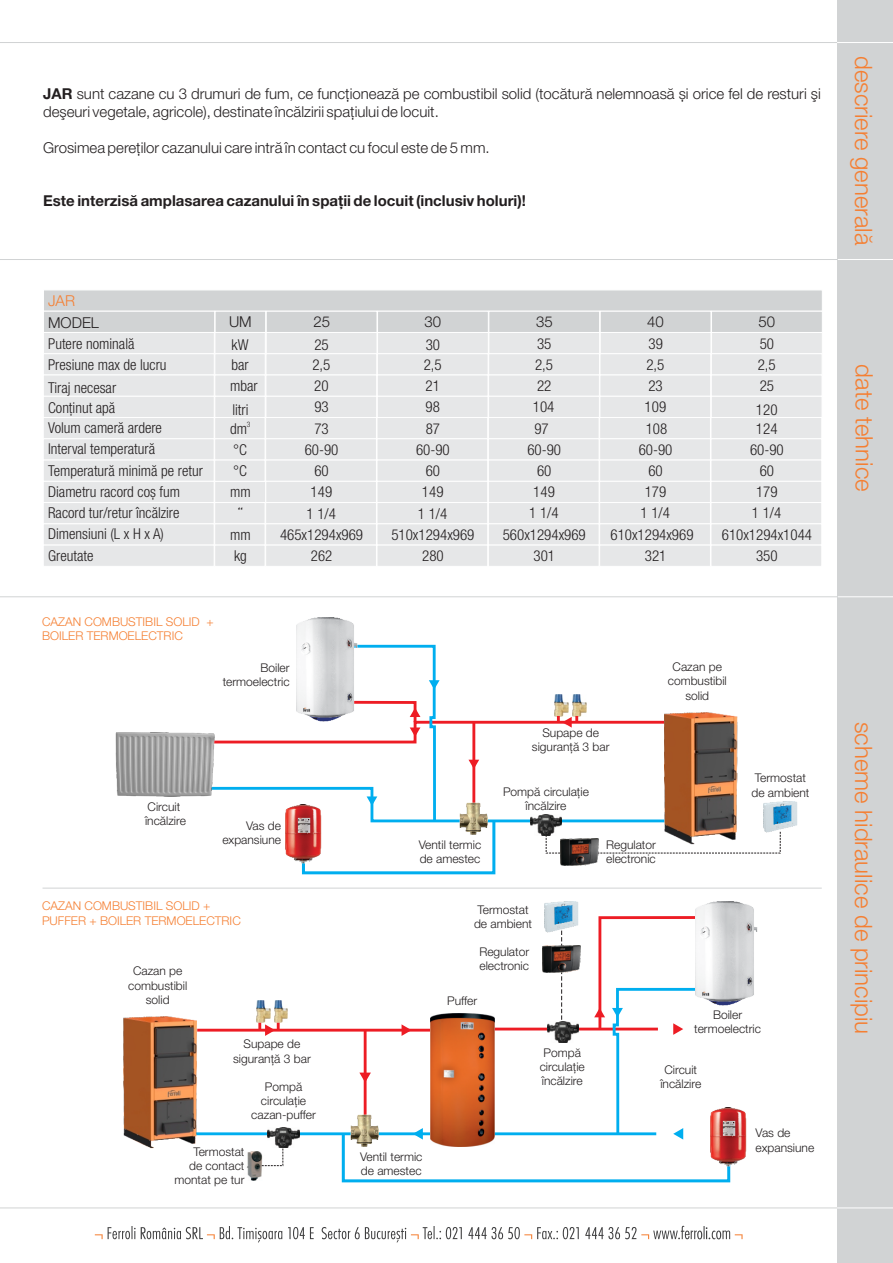
<style>
.page{position:relative;width:893px;height:1263px;background:#fff}
.page>*{position:absolute;margin:0;border:0;box-sizing:border-box;transform-origin:0 0}
.t1{font:300 24px "Helvetica Neue LT Com";color:#f57f32}
.t2{font:300 condensed 15px/21.1px "Helvetica Neue LT Com";color:#231f20}
.t3{font:300 15px/17.7px "Helvetica Neue LT Com";color:#231f20}
.t4{font:700 15px "Helvetica Neue LT Com";color:#231f20}
.t5{font:300 15px "Helvetica Neue LT Com";color:#f57f32}
.t6{font:15px "SIVECO Office";color:#231f20}
.t7{font:300 12px/14.1px "Helvetica Neue LT Com";color:#231f20;text-align:center}
.t8{font:300 12px/14.2px "Helvetica Neue LT Com";color:#f57f32}
.t9{font:300 condensed 7.5px "Helvetica Neue LT Com";color:#231f20}
.s1{font-weight:700}
</style>
<div class="page">
<div style="left:837px;top:0;width:56px;height:1263px;background:#d1d3d4"></div>
<hr style="left:0;top:1207px;width:893px;height:1px;background:#d1d3d4">
<hr style="left:0;top:42px;width:893px;height:1px;background:#d1d3d4">
<svg style="left:0;top:259px;width:837px;height:1px"></svg>
<hr style="left:0;top:596px;width:893px;height:1px;background:#d1d3d4">
<hr style="left:837px;top:1207px;width:56px;height:1px;background:#fff">
<hr style="left:837px;top:42px;width:56px;height:1px;background:#fff">
<hr style="left:838px;top:259px;width:55px;height:1px;background:#fff">
<hr style="left:838px;top:596px;width:55px;height:1px;background:#fff">
<svg style="left:44px;top:290px;width:778px;height:276px;background:#e4e5e6"></svg>
<svg style="left:95px;top:1226px;width:648px;height:16px"></svg>
<img style="left:116px;top:732px;width:90px;height:64px">
<svg style="left:206px;top:644px;width:420px;height:231px"></svg>
<img style="left:530px;top:815px;width:32px;height:20px">
<img style="left:286px;top:805px;width:36px;height:58px">
<img style="left:561px;top:838px;width:38px;height:27px">
<img style="left:460px;top:803px;width:29px;height:32px">
<img style="left:296px;top:617px;width:62px;height:104px">
<img style="left:626px;top:712px;width:157px;height:142px">
<img style="left:763px;top:802px;width:34px;height:31px">
<svg style="left:243px;top:915px;width:489px;height:268px"></svg>
<img style="left:710px;top:1108px;width:36px;height:58px">
<img style="left:268px;top:1127px;width:31px;height:21px">
<img style="left:547px;top:1021px;width:31px;height:21px">
<img style="left:431px;top:1014px;width:64px;height:132px">
<img style="left:543px;top:945px;width:38px;height:27px">
<img style="left:351px;top:1115px;width:29px;height:32px">
<img style="left:696px;top:901px;width:61px;height:105px">
<img style="left:123px;top:1016px;width:120px;height:133px">
<img style="left:544px;top:901px;width:35px;height:31px">
<hr style="left:43px;top:888px;width:779px;height:1px;background:#d1d3d4">
<p class="t3" style="left:43px;top:87px;width:779px"><span class="s1">JAR</span> sunt cazane cu 3 drumuri de fum, ce funcționează pe combustibil solid (tocătură nelemnoasă și orice fel de resturi şi deşeuri vegetale, agricole), destinate încălzirii spațiului de locuit.</p>
<p class="t3" style="left:43px;top:140px;width:448px">Grosimea pereților cazanului care intră în contact cu focul este de 5 mm.</p>
<p class="t4" style="left:43px;top:195px;width:484px">Este interzisă amplasarea cazanului în spații de locuit (inclusiv holuri)!</p>
<p class="t5" style="left:48px;top:296px;width:28px">JAR</p>
<p class="t3" style="left:48px;top:316px;width:52px">MODEL</p>
<p class="t3" style="left:229px;top:315px;width:24px">UM</p>
<p class="t2" style="left:48px;top:336px;width:88px">Putere nominală</p>
<p class="t2" style="left:232px;top:336px;width:18px">kW</p>
<p class="t2" style="left:48px;top:357px;width:120px">Presiune max de lucru</p>
<p class="t2" style="left:231px;top:356px;width:19px">bar</p>
<p class="t2" style="left:48px;top:379px;width:70px">Tiraj necesar</p>
<p class="t2" style="left:230px;top:377px;width:29px">mbar</p>
<p class="t2" style="left:48px;top:399px;width:156px">Conținut apă<br>Volum cameră ardere<br>Interval temperatură<br>Temperatură minimă pe retur<br>Diametru racord coș fum<br>Racord tur/retur încălzire<br>Dimensiuni (L x H x A)<br>Greutate</p>
<p class="t2" style="left:232px;top:401px;width:18px">litri</p>
<p class="t2" style="left:230px;top:441px;width:22px">°C °C mm</p>
<p class="t6" style="left:237px;top:507px;width:8px">“</p>
<p class="t2" style="left:230px;top:526px;width:22px">mm kg</p>
<p class="t9" style="left:247px;top:422px;width:5px">3</p>
<p class="t2" style="left:230px;top:421px;width:18px">dm</p>
<p class="t8" style="left:42px;top:616px;width:173px">CAZAN COMBUSTIBIL SOLID +<br>BOILER TERMOELECTRIC</p>
<p class="t3" style="left:313px;top:315px;width:18px">25</p>
<p class="t2" style="left:312px;top:356px;width:19px">2,5</p>
<p class="t2" style="left:424px;top:356px;width:19px">2,5</p>
<p class="t2" style="left:535px;top:356px;width:19px">2,5</p>
<p class="t2" style="left:646px;top:356px;width:19px">2,5</p>
<p class="t2" style="left:758px;top:356px;width:19px">2,5</p>
<p class="t3" style="left:425px;top:315px;width:18px">30</p>
<p class="t3" style="left:536px;top:315px;width:18px">35</p>
<p class="t3" style="left:647px;top:315px;width:18px">40</p>
<p class="t3" style="left:759px;top:315px;width:18px">50</p>
<p class="t2" style="left:537px;top:335px;width:16px">35</p>
<p class="t2" style="left:648px;top:335px;width:16px">39</p>
<p class="t2" style="left:760px;top:335px;width:16px">50</p>
<p class="t2" style="left:314px;top:336px;width:16px">25</p>
<p class="t2" style="left:426px;top:336px;width:16px">30</p>
<p class="t2" style="left:314px;top:378px;width:16px">20<br>93</p>
<p class="t2" style="left:305px;top:441px;width:35px">60-90</p>
<p class="t2" style="left:314px;top:421px;width:16px">73</p>
<p class="t2" style="left:425px;top:378px;width:16px">21<br>98</p>
<p class="t2" style="left:416px;top:441px;width:35px">60-90</p>
<p class="t2" style="left:426px;top:421px;width:16px">87</p>
<p class="t2" style="left:533px;top:377px;width:23px">22<br>104</p>
<p class="t2" style="left:527px;top:441px;width:35px">60-90</p>
<p class="t2" style="left:534px;top:420px;width:16px">97</p>
<p class="t2" style="left:645px;top:377px;width:23px">23<br>109</p>
<p class="t2" style="left:639px;top:441px;width:35px">60-90</p>
<p class="t2" style="left:646px;top:420px;width:23px">108</p>
<p class="t2" style="left:756px;top:376px;width:23px;line-height:23.5px">25<br>120</p>
<p class="t2" style="left:750px;top:441px;width:35px">60-90</p>
<p class="t2" style="left:756px;top:420px;width:23px">124</p>
<p class="t2" style="left:314px;top:462px;width:16px">60</p>
<p class="t2" style="left:426px;top:462px;width:16px">60</p>
<p class="t2" style="left:537px;top:462px;width:16px">60</p>
<p class="t2" style="left:648px;top:462px;width:16px">60</p>
<p class="t2" style="left:760px;top:462px;width:16px">60</p>
<p class="t2" style="left:311px;top:483px;width:23px">149</p>
<p class="t2" style="left:307px;top:505px;width:31px">1 1/4</p>
<p class="t2" style="left:422px;top:483px;width:23px">149</p>
<p class="t2" style="left:418px;top:505px;width:31px">1 1/4</p>
<p class="t2" style="left:529px;top:483px;width:31px">149<br>1 1/4</p>
<p class="t2" style="left:641px;top:483px;width:31px">179<br>1 1/4</p>
<p class="t2" style="left:752px;top:483px;width:31px">179<br>1 1/4</p>
<p class="t2" style="left:280px;top:526px;width:85px">465x1294x969</p>
<p class="t2" style="left:391px;top:526px;width:85px">510x1294x969</p>
<p class="t2" style="left:503px;top:526px;width:85px">560x1294x969</p>
<p class="t2" style="left:610px;top:526px;width:85px">610x1294x969</p>
<p class="t2" style="left:722px;top:526px;width:92px">610x1294x1044</p>
<p class="t2" style="left:311px;top:547px;width:23px">262</p>
<p class="t2" style="left:422px;top:547px;width:23px">280</p>
<p class="t2" style="left:533px;top:547px;width:23px">301</p>
<p class="t2" style="left:645px;top:547px;width:23px">321</p>
<p class="t2" style="left:756px;top:547px;width:23px">350</p>
<p class="t7" style="left:223px;top:662px;width:68px;text-align:right">Boiler termoelectric</p>
<p class="t7" style="left:145px;top:801px;width:43px;text-align:left">Circuit încălzire</p>
<p class="t7" style="left:222px;top:820px;width:60px;text-align:right">Vas de expansiune</p>
<p class="t8" style="left:42px;top:901px;width:200px">CAZAN COMBUSTIBIL SOLID +<br>PUFFER + BOILER TERMOELECTRIC</p>
<p class="t7" style="left:128px;top:966px;width:61px">Cazan pe combustibil solid</p>
<p class="t7" style="left:233px;top:1039px;width:79px">Supape de siguranţă 3 bar</p>
<p class="t7" style="left:251px;top:1081px;width:66px">Pompă circulație cazan-puffer</p>
<p class="t7" style="left:174px;top:1146px;width:72px;text-align:right">Termostat<br>de contact montat pe tur</p>
<p class="t7" style="left:419px;top:839px;width:64px;text-align:left">Ventil termic de amestec</p>
<p class="t7" style="left:532px;top:728px;width:79px">Supape de siguranţă 3 bar</p>
<p class="t7" style="left:668px;top:661px;width:61px">Cazan pe combustibil solid</p>
<p class="t7" style="left:503px;top:786px;width:87px">Pompă circulație încălzire</p>
<p class="t7" style="left:606px;top:839px;width:51px;text-align:left">Regulator electronic</p>
<p class="t7" style="left:751px;top:773px;width:60px;text-align:left">Termostat de ambient</p>
<p class="t7" style="left:474px;top:904px;width:60px;text-align:left">Termostat de ambient</p>
<p class="t7" style="left:479px;top:946px;width:51px;text-align:left">Regulator electronic</p>
<p class="t7" style="left:447px;top:996px;width:32px">Puffer</p>
<p class="t7" style="left:694px;top:1009px;width:68px">Boiler termoelectric</p>
<p class="t7" style="left:360px;top:1151px;width:64px;text-align:left">Ventil termic de amestec</p>
<p class="t7" style="left:540px;top:1047px;width:47px">Pompă circulație încălzire</p>
<p class="t7" style="left:660px;top:1064px;width:42px">Circuit încălzire</p>
<p class="t7" style="left:756px;top:1128px;width:60px;text-align:left">Vas de expansiune</p>
<h1 class="t1" style="left:872px;top:56px;width:190px;rotate:90deg">descriere generală</h1>
<h1 class="t1" style="left:873px;top:364px;width:129px;rotate:90deg">date tehnice</h1>
<h1 class="t1" style="left:872px;top:722px;width:314px;rotate:90deg">scheme hidraulice de principiu</h1>
</div>
